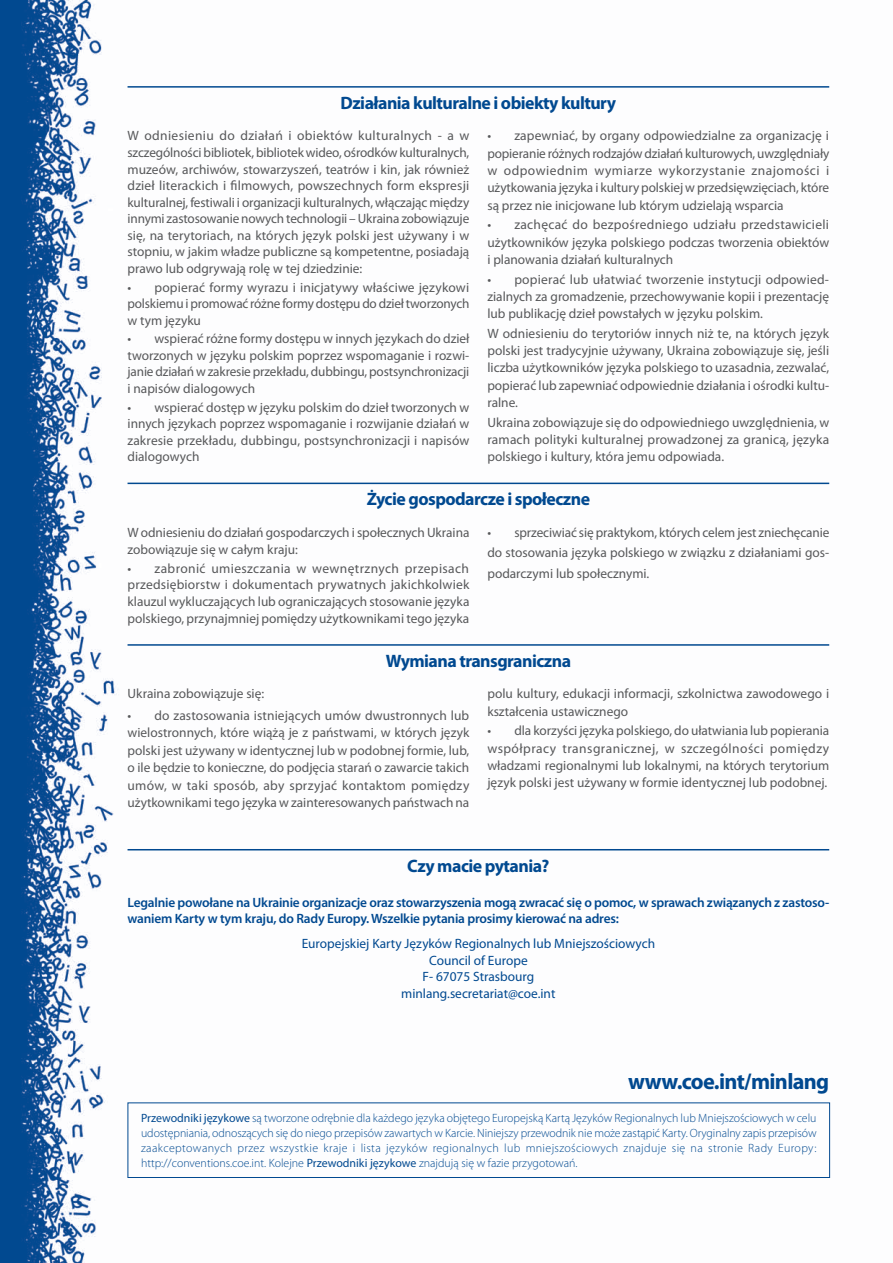
<style>
.page{position:relative;width:893px;height:1263px;background:#fff}
.page>*{position:absolute;margin:0;border:0;box-sizing:border-box;transform-origin:0 0}
.t1{font:700 22.5px "Myriad Pro";letter-spacing:-.03em;color:#014990}
.t2{font:700 18px "Myriad Pro";letter-spacing:-.03em;color:#014990}
.t3{font:13.5px/17.4px "Myriad Pro";color:#57585a;text-align:justify}
.t4{font:600 13.5px/16.5px "Myriad Pro";letter-spacing:-.015em;color:#014990}
.t5{font:13.5px/16.5px "Myriad Pro";color:#014990;text-align:center}
.t6{font:300 12px/15px "Myriad Pro";color:#014990;text-align:justify}
.s1{font-weight:400}
</style>
<div class="page">
<img style="left:0;top:0;width:831px;height:1263px">
<hr style="left:128px;top:86px;width:701px;height:2px;background:#014990">
<hr style="left:128px;top:483px;width:701px;height:1px;background:#014990">
<hr style="left:128px;top:849px;width:701px;height:1px;background:#014990">
<div style="left:128px;top:1103px;width:702px;height:75px;border:1px solid #014990"></div>
<hr style="left:128px;top:644px;width:701px;height:2px;background:#014990">
<h2 class="t2" style="left:341px;top:96px;width:277px">Działania kulturalne i obiekty kultury</h2>
<p class="t3" style="left:128px;top:128px;width:343px;line-height:16.5px">W odniesieniu do działań i obiektów kulturalnych - a w szczególności bibliotek, bibliotek wideo, ośrodków kulturalnych, muzeów, archiwów, stowarzyszeń, teatrów i kin, jak również dzieł literackich i filmowych, powszechnych form ekspresji kulturalnej, festiwali i organizacji kulturalnych, włączając między innymi zastosowanie nowych technologii – Ukraina zobowiązuje się, na terytoriach, na których język polski jest używany i w stopniu, w jakim władze publiczne są kompetentne, posiadają prawo lub odgrywają rolę w tej dziedzinie:</p>
<p class="t3" style="left:128px;top:280px;width:343px;line-height:16.5px">• popierać formy wyrazu i inicjatywy właściwe językowi polskiemu i promować różne formy dostępu do dzieł tworzonych w tym języku</p>
<p class="t3" style="left:128px;top:331px;width:343px;line-height:16.5px">• wspierać różne formy dostępu w innych językach do dzieł tworzonych w języku polskim poprzez wspomaganie i rozwi&shy;janie działań w zakresie przekładu, dubbingu, postsynchronizacji i napisów dialogowych</p>
<p class="t3" style="left:128px;top:400px;width:343px;line-height:16.5px">• wspierać dostęp w języku polskim do dzieł tworzonych w innych językach poprzez wspomaganie i rozwijanie działań w zakresie przekładu, dubbingu, postsynchronizacji i napisów dialogowych</p>
<p class="t3" style="left:487px;top:128px;width:343px">• zapewniać, by organy odpowiedzialne za organizację i popieranie różnych rodzajów działań kulturowych, uwzględniały w odpowiednim wymiarze wykorzystanie znajomości i użytkowania języka i kultury polskiej w przedsięwzięciach, które są przez nie inicjowane lub którym udzielają wsparcia</p>
<p class="t3" style="left:487px;top:217px;width:343px">• zachęcać do bezpośredniego udziału przedstawicieli użytkowników języka polskiego podczas tworzenia obiektów i planowania działań kulturalnych</p>
<p class="t3" style="left:487px;top:271px;width:343px">• popierać lub ułatwiać tworzenie instytucji odpowied&shy;zialnych za gromadzenie, przechowywanie kopii i prezentację lub publikację dzieł powstałych w języku polskim.</p>
<p class="t3" style="left:487px;top:325px;width:343px">W odniesieniu do terytoriów innych niż te, na których język polski jest tradycyjnie używany, Ukraina zobowiązuje się, jeśli liczba użytkowników języka polskiego to uzasadnia, zezwalać, popierać lub zapewniać odpowiednie działania i ośrodki kultu&shy;ralne.</p>
<p class="t3" style="left:487px;top:414px;width:343px">Ukraina zobowiązuje się do odpowiedniego uwzględnienia, w ramach polityki kulturalnej prowadzonej za granicą, języka polskiego i kultury, która jemu odpowiada.</p>
<h2 class="t2" style="left:367px;top:492px;width:225px">Życie gospodarcze i społeczne</h2>
<p class="t3" style="left:128px;top:525px;width:343px;line-height:16.8px">W odniesieniu do działań gospodarczych i społecznych Ukraina zobowiązuje się w całym kraju:</p>
<p class="t3" style="left:128px;top:561px;width:343px;line-height:16.8px">• zabronić umieszczania w wewnętrznych przepisach przedsiębiorstw i dokumentach prywatnych jakichkolwiek klauzul wykluczających lub ograniczających stosowanie języka polskiego, przynajmniej pomiędzy użytkownikami tego języka</p>
<p class="t3" style="left:487px;top:523px;width:344px;line-height:20.4px">• sprzeciwiać się praktykom, których celem jest zniechęcanie do stosowania języka polskiego w związku z działaniami gos&shy;podarczymi lub społecznymi.</p>
<h2 class="t2" style="left:386px;top:654px;width:187px">Wymiana transgraniczna</h2>
<p class="t3" style="left:128px;top:686px;width:138px">Ukraina zobowiązuje się:</p>
<p class="t3" style="left:128px;top:708px;width:343px">• do zastosowania istniejących umów dwustronnych lub wielostronnych, które wiążą je z państwami, w których język polski jest używany w identycznej lub w podobnej formie, lub, o ile będzie to konieczne, do podjęcia starań o zawarcie takich umów, w taki sposób, aby sprzyjać kontaktom pomiędzy użytkownikami tego języka w zainteresowanych państwach na</p>
<p class="t3" style="left:487px;top:686px;width:343px">polu kultury, edukacji informacji, szkolnictwa zawodowego i kształcenia ustawicznego</p>
<p class="t3" style="left:487px;top:723px;width:343px">• dla korzyści języka polskiego, do ułatwiania lub popierania współpracy transgranicznej, w szczególności pomiędzy władzami regionalnymi lub lokalnymi, na których terytorium język polski jest używany w formie identycznej lub podobnej.</p>
<h2 class="t2" style="left:407px;top:859px;width:144px">Czy macie pytania?</h2>
<p class="t4" style="left:128px;top:895px;width:703px">Legalnie powołane na Ukrainie organizacje oraz stowarzyszenia mogą zwracać się o pomoc, w sprawach związanych z zastoso&shy;waniem Karty w tym kraju, do Rady Europy. Wszelkie pytania prosimy kierować na adres:</p>
<p class="t5" style="left:302px;top:936px;width:355px">Europejskiej Karty Języków Regionalnych lub Mniejszościowych Council of Europe<br>F- 67075 Strasbourg<br>minlang.secretariat@coe.int</p>
<h1 class="t1" style="left:628px;top:1073px;width:203px">www.coe.int/minlang</h1>
<p class="t6" style="left:141px;top:1111px;width:677px"><span class="s1">Przewodniki językowe</span> są tworzone odrębnie dla każdego języka objętego Europejską Kartą Języków Regionalnych lub Mniejszościowych w celu udostępniania, odnoszących się do niego przepisów zawartych w Karcie. Niniejszy przewodnik nie może zastąpić Karty. Oryginalny zapis przepisów zaakceptowanych przez wszystkie kraje i lista języków regionalnych lub mniejszościowych znajduje się na stronie Rady Europy: http://conventions.coe.int. Kolejne <span class="s1">Przewodniki językowe</span> znajdują się w fazie przygotowań.</p>
</div>
